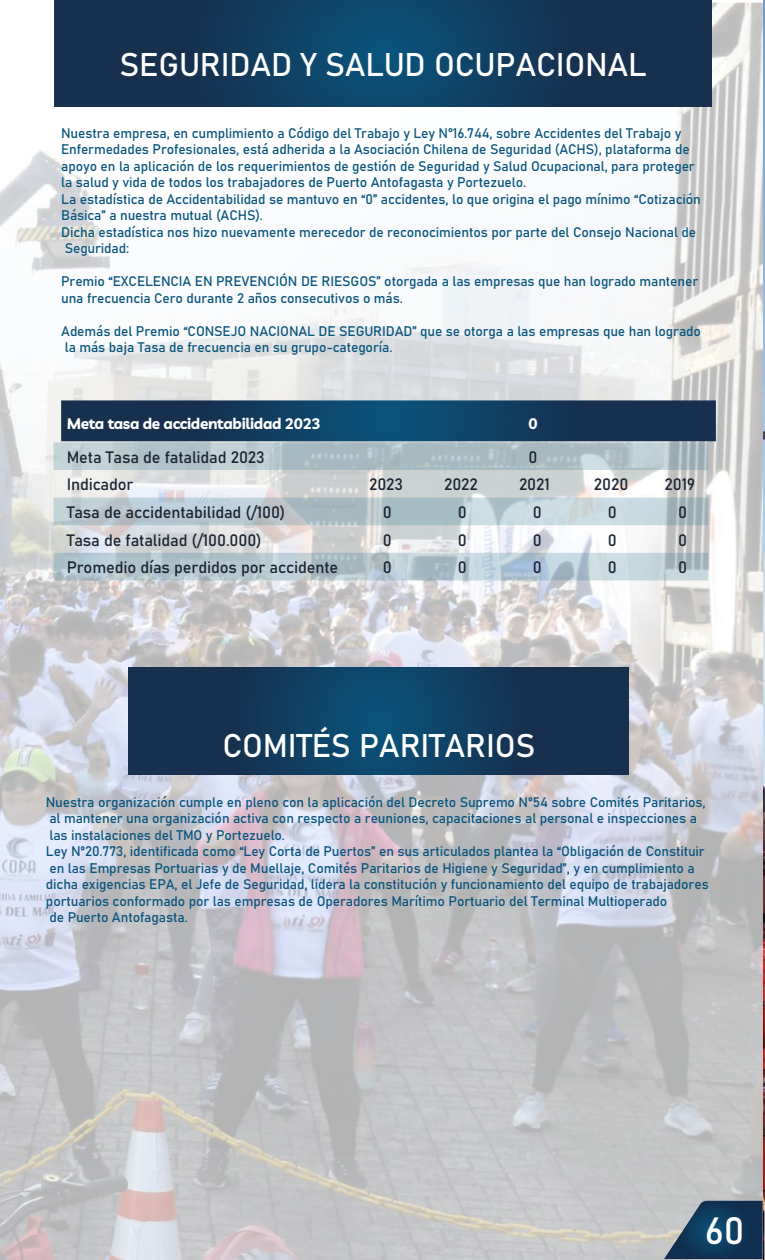
<style>
.page{position:relative;width:765px;height:1260px;background:#fff}
.page>*{position:absolute;margin:0;border:0;box-sizing:border-box;transform-origin:0 0}
.t1{font:37.5px "Bahnschrift";color:#fff}
.t2{font:32.38px "Bahnschrift";letter-spacing:-.01em;color:#fff}
.t3{font:16.38px "Bahnschrift";letter-spacing:-.01em;color:#1a2432}
.t4{font:700 15.25px "Livvic";letter-spacing:-.02em;color:#fff}
.t5{font:13.75px/16.5px "Bahnschrift";letter-spacing:-.01em;color:#09557d}
</style>
<div class="page">
<img style="left:0;top:2px;width:763px;height:1258px">
<svg style="left:53px;top:442px;width:655px;height:138px;background:#c5d0d5"></svg>
<svg style="left:129px;top:668px;width:499px;height:107px;background:#12395a"></svg>
<svg style="left:54px;top:1px;width:658px;height:105px;background:#12395a"></svg>
<svg style="left:61px;top:400px;width:655px;height:41px;background:#143c5d"></svg>
<img style="left:764px;top:0;width:1px;height:1201px">
<svg style="left:664px;top:1201px;width:101px;height:59px;background:#37556f"></svg>
<h2 class="t2" style="left:120px;top:40px;width:529px">SEGURIDAD Y SALUD OCUPACIONAL</h2>
<p class="t5" style="left:61px;top:124px;width:641px">Nuestra empresa, en cumplimiento a Código del Trabajo y Ley N°16.744, sobre Accidentes del Trabajo y Enfermedades Profesionales, está adherida a la Asociación Chilena de Seguridad (ACHS), plataforma de apoyo en la aplicación de los requerimientos de gestión de Seguridad y Salud Ocupacional, para proteger la salud y vida de todos los trabajadores de Puerto Antofagasta y Portezuelo.<br>La estadística de Accidentabilidad se mantuvo en “0” accidentes, lo que origina el pago mínimo “Cotización Básica” a nuestra mutual (ACHS).<br>Dicha estadística nos hizo nuevamente merecedor de reconocimientos por parte del Consejo Nacional de Seguridad:</p>
<p class="t5" style="left:61px;top:272px;width:639px">Premio “EXCELENCIA EN PREVENCIÓN DE RIESGOS” otorgada a las empresas que han logrado mantener una frecuencia Cero durante 2 años consecutivos o más.</p>
<p class="t5" style="left:61px;top:322px;width:641px">Además del Premio “CONSEJO NACIONAL DE SEGURIDAD” que se otorga a las empresas que han logrado la más baja Tasa de frecuencia en su grupo-categoría.</p>
<p class="t4" style="left:67px;top:411px;width:256px">Meta tasa de accidentabilidad 2023</p>
<p class="t4" style="left:528px;top:411px;width:11px">0</p>
<p class="t3" style="left:67px;top:445px;width:200px">Meta Tasa de fatalidad 2023</p>
<p class="t3" style="left:528px;top:445px;width:11px">0</p>
<p class="t3" style="left:67px;top:472px;width:68px">Indicador</p>
<p class="t3" style="left:369px;top:472px;width:36px">2023</p>
<p class="t3" style="left:444px;top:472px;width:35px">2022</p>
<p class="t3" style="left:519px;top:472px;width:32px">2021</p>
<p class="t3" style="left:594px;top:472px;width:36px">2020</p>
<p class="t3" style="left:664px;top:472px;width:32px">2019</p>
<p class="t3" style="left:67px;top:500px;width:220px">Tasa de accidentabilidad (/100)</p>
<p class="t3" style="left:383px;top:500px;width:11px">0</p>
<p class="t3" style="left:458px;top:500px;width:11px">0</p>
<p class="t3" style="left:533px;top:500px;width:11px">0</p>
<p class="t3" style="left:608px;top:500px;width:11px">0</p>
<p class="t3" style="left:678px;top:500px;width:11px">0</p>
<p class="t3" style="left:67px;top:527px;width:197px">Tasa de fatalidad (/100.000)</p>
<p class="t3" style="left:383px;top:527px;width:11px">0</p>
<p class="t3" style="left:458px;top:527px;width:11px">0</p>
<p class="t3" style="left:533px;top:527px;width:11px">0</p>
<p class="t3" style="left:608px;top:527px;width:11px">0</p>
<p class="t3" style="left:678px;top:527px;width:11px">0</p>
<p class="t3" style="left:67px;top:555px;width:273px">Promedio días perdidos por accidente</p>
<p class="t3" style="left:383px;top:555px;width:11px">0</p>
<p class="t3" style="left:458px;top:555px;width:11px">0</p>
<p class="t3" style="left:533px;top:555px;width:11px">0</p>
<p class="t3" style="left:608px;top:555px;width:11px">0</p>
<p class="t3" style="left:678px;top:555px;width:11px">0</p>
<h2 class="t2" style="left:222px;top:721px;width:314px">COMITÉS PARITARIOS</h2>
<p class="t5" style="left:46px;top:793px;width:664px">Nuestra organización cumple en pleno con la aplicación del Decreto Supremo Nº54 sobre Comités Paritarios, al mantener una organización activa con respecto a reuniones, capacitaciones al personal e inspecciones a las instalaciones del TMO y Portezuelo.<br>Ley Nº20.773, identificada como “Ley Corta de Puertos” en sus articulados plantea la “Obligación de Constituir en las Empresas Portuarias y de Muellaje, Comités Paritarios de Higiene y Seguridad”, y en cumplimiento a dicha exigencias EPA, el Jefe de Seguridad, lidera la constitución y funcionamiento del equipo de trabajadores portuarios conformado por las empresas de Operadores Marítimo Portuario del Terminal Multioperado<br>de Puerto Antofagasta.</p>
<h1 class="t1" style="left:705px;top:1202px;width:41px">60</h1>
</div>
